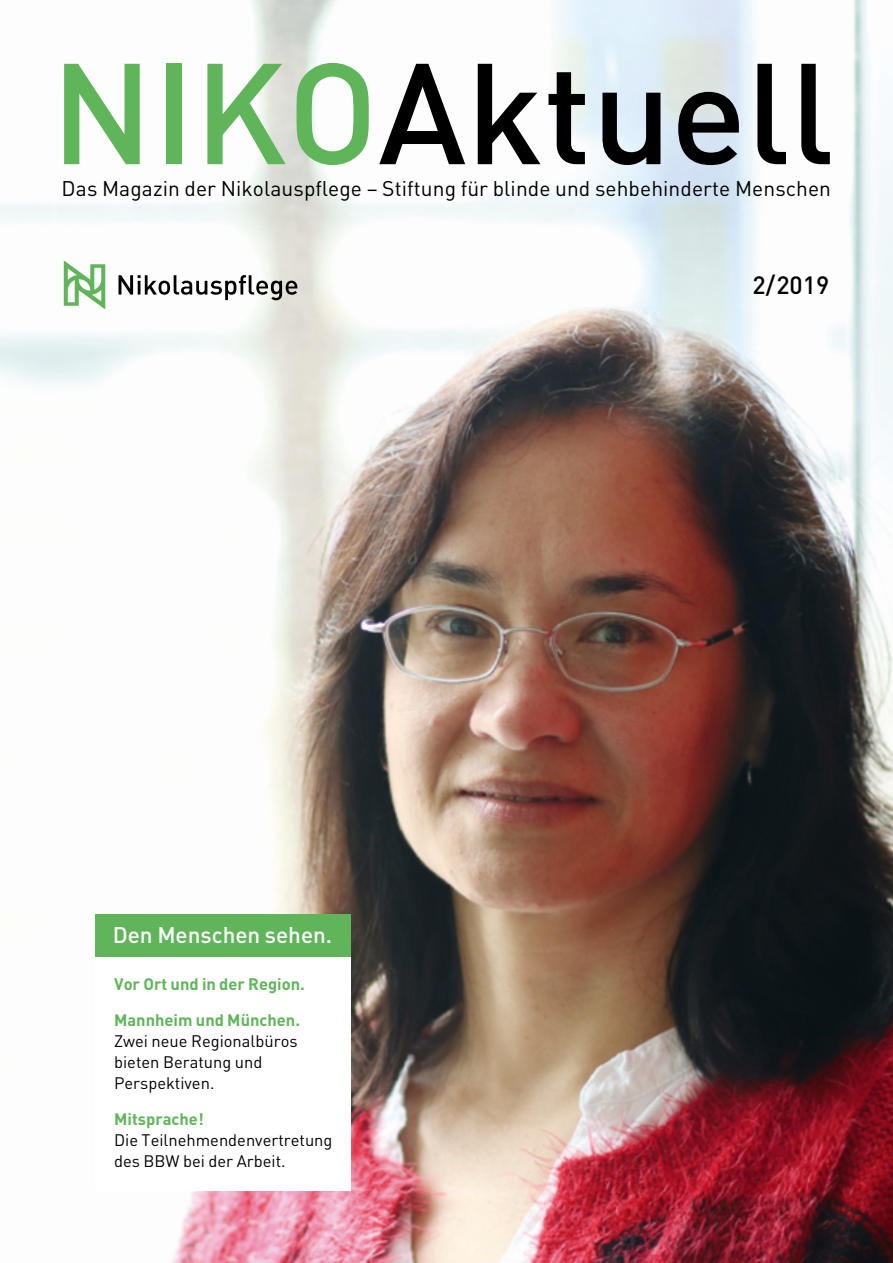
<style>
.page{position:relative;width:893px;height:1263px;background:#fff}
.page>*{position:absolute;margin:0;border:0;box-sizing:border-box;transform-origin:0 0}
.t1{font:500 141px "DIN";color:#000}
.t2{font:500 24.75px "DIN";color:#000}
.t3{font:500 22.5px "DIN";color:#fff}
.t4{font:21px "DIN";letter-spacing:.005em;color:#000}
.t5{font:16.5px/21px "DIN";color:#000}
.t6{font:700 16.5px/36px "DIN";color:#60b55a}
.s1{color:#60b55a}
</style>
<div class="page">
<img style="left:0;top:0;width:893px;height:1263px">
<svg style="left:119px;top:275px;width:178px;height:25px"></svg>
<svg style="left:64px;top:260px;width:41px;height:49px"></svg>
<div style="left:95px;top:957px;width:255px;height:234px;background:#fff"></div>
<div style="left:95px;top:914px;width:255px;height:43px;background:#60b55a"></div>
<h1 class="t1" style="left:51px;top:23px;width:785px"><span class="s1">NIKO</span>Aktuell</h1>
<p class="t4" style="left:62px;top:175px;width:771px">Das Magazin der Nikolauspflege – Stiftung für blinde und sehbehinderte Menschen</p>
<h3 class="t3" style="left:113px;top:920px;width:221px">Den Menschen sehen.</h3>
<p class="t6" style="left:114px;top:965px;width:192px">Vor Ort und in der Region.<br>Mannheim und München.</p>
<p class="t5" style="left:114px;top:1030px;width:185px">Zwei neue Regionalbüros bieten Beratung und<br>Perspektiven.</p>
<p class="t6" style="left:114px;top:1100px;width:91px">Mitsprache!</p>
<p class="t5" style="left:114px;top:1129px;width:220px">Die Teilnehmendenvertretung des BBW bei der Arbeit.</p>
<h2 class="t2" style="left:753px;top:269px;width:78px">2/2019</h2>
</div>
